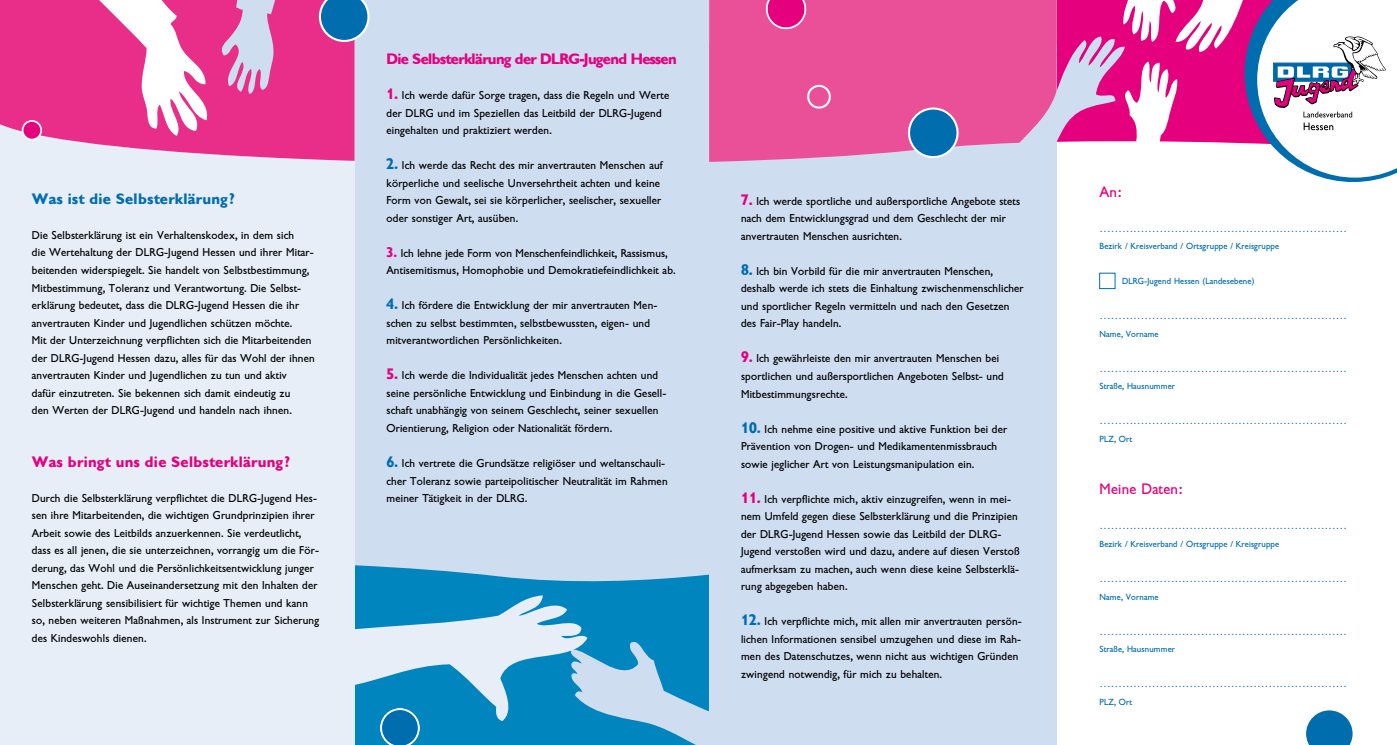
<style>
.page{position:relative;width:1397px;height:745px;background:#fff}
.page>*{position:absolute;margin:0;border:0;box-sizing:border-box;transform-origin:0 0}
.t1{font:700 15px "DLRG Jugend Text";letter-spacing:-.06em;color:#e5007d}
.t2{font:700 15px "DLRG Jugend Text";color:#e5007d}
.t3{font:700 15px "DLRG Jugend Text";color:#006dae}
.t4{font:15px "DLRG Jugend Text";color:#e5007d}
.t5{font:11.25px/17.5px "DLRG Jugend Text";color:#000}
.t6{font:11.25px "DLRG Jugend Text";color:#006dae}
.t7{font:8.75px "DLRG Jugend Text";color:#006dae}
.s1{font-weight:700;font-size:15px;color:#e5007d}
.s2{font-weight:700;font-size:15px;color:#006dae}
.s3{font-weight:700;font-size:13.75px;color:#e5007d}
</style>
<div class="page">
<div style="left:355px;top:0;width:354px;height:625px;background:#cfddf0"></div>
<svg style="left:354px;top:565px;width:355px;height:30px;fill:#0085bf"></svg>
<div style="left:709px;top:45px;width:347px;height:699px;background:#cfddf0"></div>
<div style="left:709px;top:0;width:302px;height:162px;background:#ea5097"></div>
<div style="left:0;top:0;width:354px;height:744px;background:#e7eef8"></div>
<svg style="left:0;top:0;width:354px;height:161px;background:#e74898"></svg>
<svg style="left:1011px;top:0;width:385px;height:182px"></svg>
<svg style="left:67px;top:0;width:144px;height:136px;background:#ef70ae"></svg>
<svg style="left:218px;top:0;width:62px;height:94px;background:#da89be"></svg>
<svg style="left:765px;top:0;width:42px;height:30px"></svg>
<svg style="left:805px;top:83px;width:27px;height:26px"></svg>
<svg style="left:905px;top:105px;width:55px;height:55px;background:#6683b9"></svg>
<svg style="left:319px;top:0;width:50px;height:42px;background:#3d7fb8"></svg>
<svg style="left:1306px;top:710px;width:47px;height:34px"></svg>
<div style="left:23px;top:121px;width:18px;height:18px;background:#e5007d;border-radius:50%"></div>
<div style="left:22px;top:120px;width:20px;height:20px;border:2px solid #fff;border-radius:50%"></div>
<svg style="left:354px;top:595px;width:355px;height:149px;background:#4fa7d2"></svg>
<div style="left:1098px;top:272px;width:17px;height:17px;border:1px solid #006dae"></div>
<h1 class="t3" style="left:32px;top:190px;width:204px">Was ist die Selbsterklärung?</h1>
<p class="t5" style="left:32px;top:226px;width:284px">Die Selbsterklärung ist ein Verhaltenskodex, in dem sich<br>die Wertehaltung der DLRG-Jugend Hessen und ihrer Mitar&shy;beitenden widerspiegelt. Sie handelt von Selbstbestimmung, Mitbestimmung, Toleranz und Verantwortung. Die Selbst&shy;erklärung bedeutet, dass die DLRG-Jugend Hessen die ihr anvertrauten Kinder und Jugendlichen schützen möchte.<br>Mit der Unterzeichnung verpflichten sich die Mitarbeitenden der DLRG-Jugend Hessen dazu, alles für das Wohl der ihnen anvertrauten Kinder und Jugendlichen zu tun und aktiv<br>dafür einzutreten. Sie bekennen sich damit eindeutig zu<br>den Werten der DLRG-Jugend und handeln nach ihnen.</p>
<h1 class="t2" style="left:32px;top:452px;width:260px">Was bringt uns die Selbsterklärung?</h1>
<p class="t5" style="left:32px;top:489px;width:289px">Durch die Selbsterklärung verpflichtet die DLRG-Jugend Hes&shy;sen ihre Mitarbeitenden, die wichtigen Grundprinzipien ihrer Arbeit sowie des Leitbilds anzuerkennen. Sie verdeutlicht, dass es all jenen, die sie unterzeichnen, vorrangig um die För&shy;derung, das Wohl und die Persönlichkeitsentwicklung junger Menschen geht. Die Auseinandersetzung mit den Inhalten der Selbsterklärung sensibilisiert für wichtige Themen und kann so, neben weiteren Maßnahmen, als Instrument zur Sicherung des Kindeswohls dienen.</p>
<h1 class="t1" style="left:386px;top:50px;width:292px">Die Selbsterklärung der DLRG-Jugend Hessen</h1>
<p class="t5" style="left:386px;top:87px;width:284px"><span class="s1">1.</span> Ich werde dafür Sorge tragen, dass die Regeln und Werte der DLRG und im Speziellen das Leitbild der DLRG-Jugend eingehalten und praktiziert werden.</p>
<p class="t5" style="left:386px;top:157px;width:278px"><span class="s2">2.</span> Ich werde das Recht des mir anvertrauten Menschen auf körperliche und seelische Unversehrtheit achten und keine Form von Gewalt, sei sie körperlicher, seelischer, sexueller oder sonstiger Art, ausüben.</p>
<p class="t5" style="left:386px;top:244px;width:291px"><span class="s3">3.</span> Ich lehne jede Form von Menschenfeindlichkeit, Rassismus,<br>Antisemitismus, Homophobie und Demokratiefeindlichkeit ab.</p>
<p class="t5" style="left:386px;top:297px;width:272px"><span class="s2">4.</span> Ich fördere die Entwicklung der mir anvertrauten Men&shy;schen zu selbst bestimmten, selbstbewussten, eigen- und mitverantwortlichen Persönlichkeiten.</p>
<p class="t5" style="left:386px;top:367px;width:281px"><span class="s1">5.</span> Ich werde die Individualität jedes Menschen achten und seine persönliche Entwicklung und Einbindung in die Gesell&shy;schaft unabhängig von seinem Geschlecht, seiner sexuellen Orientierung, Religion oder Nationalität fördern.</p>
<p class="t5" style="left:386px;top:454px;width:283px"><span class="s2">6.</span> Ich vertrete die Grundsätze religiöser und weltanschauli&shy;cher Toleranz sowie parteipolitischer Neutralität im Rahmen meiner Tätigkeit in der DLRG.</p>
<p class="t5" style="left:741px;top:192px;width:281px"><span class="s1">7.</span> Ich werde sportliche und außersportliche Angebote stets nach dem Entwicklungsgrad und dem Geschlecht der mir anvertrauten Menschen ausrichten.</p>
<p class="t5" style="left:741px;top:262px;width:284px"><span class="s2">8.</span> Ich bin Vorbild für die mir anvertrauten Menschen, deshalb werde ich stets die Einhaltung zwischenmenschlicher und sportlicher Regeln vermitteln und nach den Gesetzen des Fair-Play handeln.</p>
<p class="t5" style="left:741px;top:350px;width:264px"><span class="s1">9.</span> Ich gewährleiste den mir anvertrauten Menschen bei sportlichen und außersportlichen Angeboten Selbst- und<br>Mitbestimmungsrechte.</p>
<p class="t5" style="left:741px;top:420px;width:268px"><span class="s2">10.</span> Ich nehme eine positive und aktive Funktion bei der<br>Prävention von Drogen- und Medikamentenmissbrauch sowie jeglicher Art von Leistungsmanipulation ein.</p>
<p class="t5" style="left:741px;top:490px;width:280px"><span class="s1">11.</span> Ich verpflichte mich, aktiv einzugreifen, wenn in mei&shy;nem Umfeld gegen diese Selbsterklärung und die Prinzipien der DLRG-Jugend Hessen sowie das Leitbild der DLRG-Jugend verstoßen wird und dazu, andere auf diesen Verstoß aufmerksam zu machen, auch wenn diese keine Selbsterklä&shy;rung abgegeben haben.</p>
<p class="t5" style="left:741px;top:612px;width:282px"><span class="s2">12.</span> Ich verpflichte mich, mit allen mir anvertrauten persön&shy;lichen Informationen sensibel umzugehen und diese im Rah&shy;men des Datenschutzes, wenn nicht aus wichtigen Gründen zwingend notwendig, für mich zu behalten.</p>
<h1 class="t4" style="left:1099px;top:182px;width:23px">An:</h1>
<p class="t6" style="left:1099px;top:221px;width:196px">……………………………………………......</p>
<p class="t6" style="left:1313px;top:221px;width:35px">………</p>
<p class="t7" style="left:1099px;top:241px;width:181px">Bezirk / Kreisverband / Ortsgruppe / Kreisgruppe</p>
<p class="t7" style="left:1121px;top:276px;width:134px">DLRG-Jugend Hessen (Landesebene)</p>
<p class="t6" style="left:1099px;top:308px;width:196px">……………………………………………......</p>
<p class="t6" style="left:1313px;top:308px;width:35px">………</p>
<p class="t7" style="left:1099px;top:328px;width:61px">Name, Vorname</p>
<p class="t6" style="left:1099px;top:361px;width:196px">……………………………………………......</p>
<p class="t6" style="left:1313px;top:361px;width:35px">………</p>
<p class="t7" style="left:1099px;top:381px;width:77px">Straße, Hausnummer</p>
<p class="t6" style="left:1099px;top:413px;width:196px">……………………………………………......</p>
<p class="t6" style="left:1313px;top:413px;width:35px">………</p>
<p class="t7" style="left:1099px;top:433px;width:34px">PLZ, Ort</p>
<h1 class="t4" style="left:1099px;top:480px;width:84px">Meine Daten:</h1>
<p class="t6" style="left:1099px;top:518px;width:196px">……………………………………………......</p>
<p class="t6" style="left:1313px;top:518px;width:35px">………</p>
<p class="t7" style="left:1099px;top:538px;width:181px">Bezirk / Kreisverband / Ortsgruppe / Kreisgruppe</p>
<p class="t6" style="left:1099px;top:571px;width:196px">……………………………………………......</p>
<p class="t6" style="left:1313px;top:571px;width:35px">………</p>
<p class="t7" style="left:1099px;top:591px;width:61px">Name, Vorname</p>
<p class="t6" style="left:1099px;top:623px;width:196px">……………………………………………......</p>
<p class="t6" style="left:1313px;top:623px;width:35px">………</p>
<p class="t7" style="left:1099px;top:643px;width:77px">Straße, Hausnummer</p>
<p class="t6" style="left:1099px;top:676px;width:196px">……………………………………………......</p>
<p class="t6" style="left:1313px;top:676px;width:35px">………</p>
<p class="t7" style="left:1099px;top:696px;width:34px">PLZ, Ort</p>
</div>
